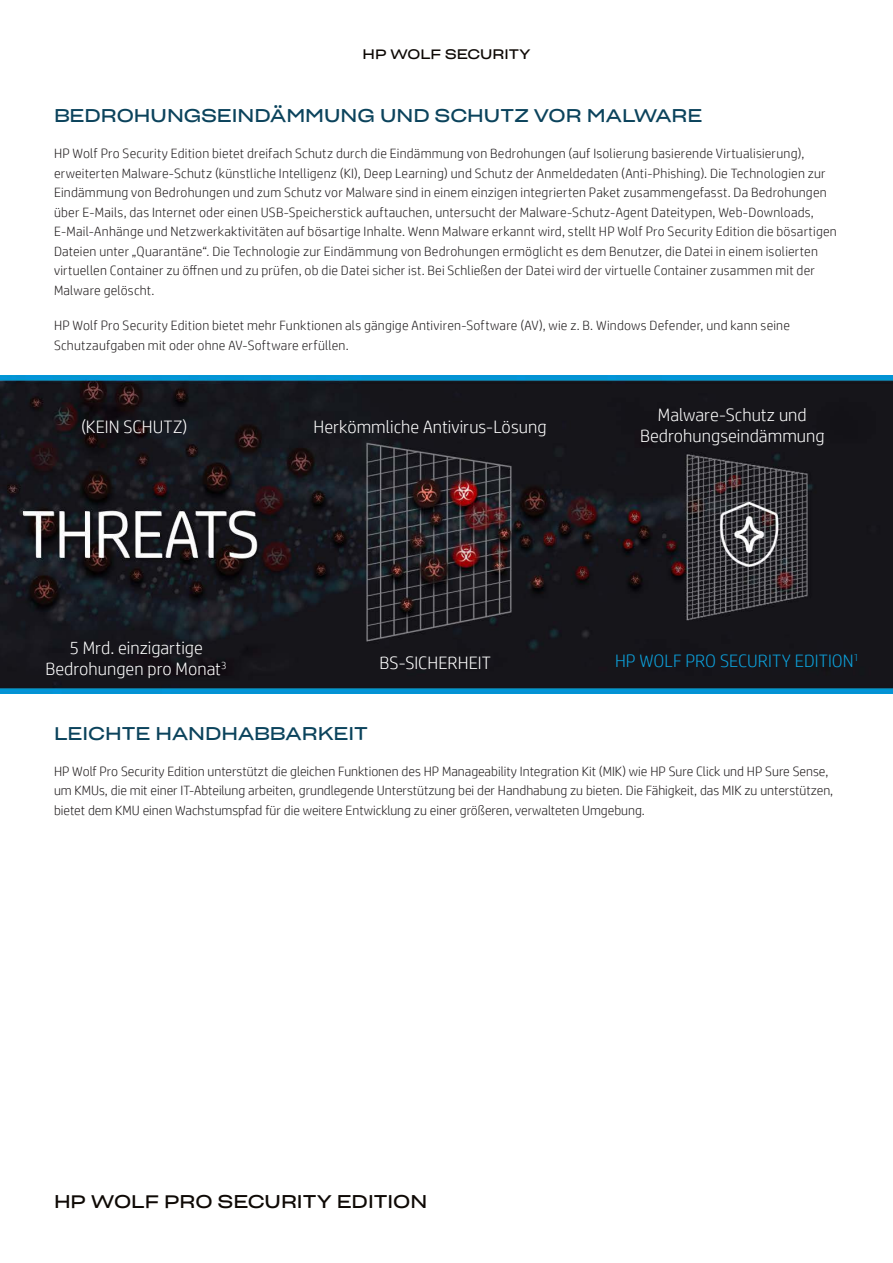
<style>
.page{position:relative;width:893px;height:1263px;background:#fff}
.page>*{position:absolute;margin:0;border:0;box-sizing:border-box;transform-origin:0 0}
.t1{font:300 18px/21px "HP Simplified";letter-spacing:.005em;color:#fff;text-align:center}
.t2{font:18px "Sharp Grotesk Book 25";color:#0b435c}
.t3{font:300 18px "HP Simplified";letter-spacing:.005em;color:#0ca1dc}
.t4{font:18px "Sharp Grotesk Book 25";color:#0e0905}
.t5{font:300 13.5px/19.5px "HP Simplified";letter-spacing:.015em;color:#231f20}
.t6{font:13.5px "Sharp Grotesk Book 25";color:#0e0905}
</style>
<div class="page">
<img style="left:0;top:375px;width:893px;height:318px">
<p class="t6" style="left:363px;top:43px;width:169px">HP WOLF SECURITY</p>
<h1 class="t2" style="left:54px;top:100px;width:650px">BEDROHUNGSEINDÄMMUNG UND SCHUTZ VOR MALWARE</h1>
<p class="t5" style="left:54px;top:143px;width:784px">HP Wolf Pro Security Edition bietet dreifach Schutz durch die Eindämmung von Bedrohungen (auf Isolierung basierende Virtualisierung), erweiterten Malware-Schutz (künstliche Intelligenz (KI), Deep Learning) und Schutz der Anmeldedaten (Anti-Phishing). Die Technologien zur Eindämmung von Bedrohungen und zum Schutz vor Malware sind in einem einzigen integrierten Paket zusammengefasst. Da Bedrohungen über E-Mails, das Internet oder einen USB-Speicherstick auftauchen, untersucht der Malware-Schutz-Agent Dateitypen, Web-Downloads, E-Mail-Anhänge und Netzwerkaktivitäten auf bösartige Inhalte. Wenn Malware erkannt wird, stellt HP Wolf Pro Security Edition die bösartigen Dateien unter „Quarantäne“. Die Technologie zur Eindämmung von Bedrohungen ermöglicht es dem Benutzer, die Datei in einem isolierten virtuellen Container zu öffnen und zu prüfen, ob die Datei sicher ist. Bei Schließen der Datei wird der virtuelle Container zusammen mit der Malware gelöscht.</p>
<p class="t5" style="left:54px;top:315px;width:737px">HP Wolf Pro Security Edition bietet mehr Funktionen als gängige Antiviren-Software (AV), wie z. B. Windows Defender, und kann seine<br>Schutzaufgaben mit oder ohne AV-Software erfüllen.</p>
<h1 class="t1" style="left:81px;top:416px;width:108px">(KEIN SCHUTZ)</h1>
<h1 class="t1" style="left:45px;top:636px;width:183px">5 Mrd. einzigartige<br>Bedrohungen pro Monat<sup>3</sup></h1>
<h1 class="t1" style="left:314px;top:416px;width:234px">Herkömmliche Antivirus-Lösung</h1>
<h1 class="t1" style="left:640px;top:404px;width:186px">Malware-Schutz und<br>Bedrohungseindämmung</h1>
<h1 class="t1" style="left:379px;top:652px;width:113px">BS-SICHERHEIT</h1>
<h1 class="t3" style="left:615px;top:649px;width:245px">HP WOLF PRO SECURITY EDITION<sup>1</sup></h1>
<h1 class="t2" style="left:54px;top:718px;width:315px">LEICHTE HANDHABBARKEIT</h1>
<p class="t5" style="left:54px;top:761px;width:781px">HP Wolf Pro Security Edition unterstützt die gleichen Funktionen des HP Manageability Integration Kit (MIK) wie HP Sure Click und HP Sure Sense, um KMUs, die mit einer IT-Abteilung arbeiten, grundlegende Unterstützung bei der Handhabung zu bieten. Die Fähigkeit, das MIK zu unterstützen, bietet dem KMU einen Wachstumspfad für die weitere Entwicklung zu einer größeren, verwalteten Umgebung.</p>
<h1 class="t4" style="left:54px;top:1186px;width:375px">HP WOLF PRO SECURITY EDITION</h1>
</div>
